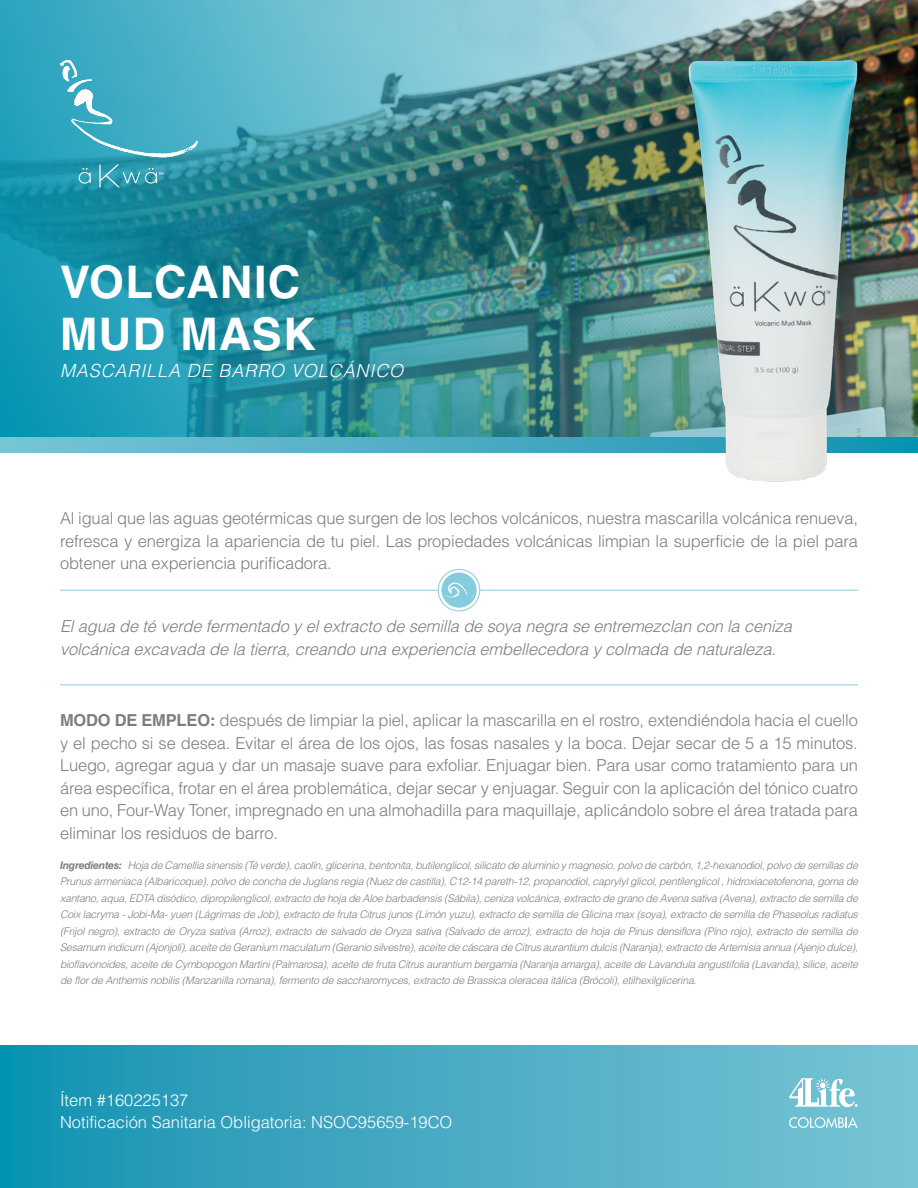
<style>
.page{position:relative;width:918px;height:1188px;background:#fff}
.page>*{position:absolute;margin:0;border:0;box-sizing:border-box;transform-origin:0 0}
.t1{font:700 45px/52.5px "Helvetica LT Std";letter-spacing:.03em;color:#fff}
.t2{font:italic 300 18px "Helvetica LT Std";letter-spacing:.05em;color:#fff}
.t3{font:300 16.5px/22.5px "Helvetica LT Std";letter-spacing:-.01em;color:#7d7d7d;text-align:justify}
.t4{font:italic 300 16.5px/22.5px "Helvetica LT Std";letter-spacing:-.01em;color:#7d7d7d}
.t5{font:300 16.5px/22.5px "Helvetica LT Std";color:#fff}
.t6{font:italic 300 10.5px/16.5px "Helvetica LT Std";letter-spacing:-.02em;color:#7d7d7d;text-align:justify}
.s1{font-weight:700}
</style>
<div class="page">
<div style="left:0;top:1046px;width:918px;height:142px;background:linear-gradient(to right,#1492b2,#7cc4d5)"></div>
<img style="left:0;top:0;width:918px;height:437px">
<svg style="left:60px;top:60px;width:139px;height:97px;background:#4db2c7"></svg>
<svg style="left:79px;top:168px;width:12px;height:16px"></svg>
<svg style="left:99px;top:165px;width:65px;height:22px"></svg>
<hr style="left:60px;top:590px;width:798px;height:1px;background:#85ccde">
<svg style="left:440px;top:571px;width:38px;height:38px"></svg>
<div style="left:438px;top:570px;width:42px;height:41px;border:3px solid #fff;border-radius:50%"></div>
<svg style="left:444px;top:582px;width:31px;height:16px"></svg>
<div style="left:438px;top:569px;width:42px;height:42px;border:1px solid #85ccde;border-radius:50%"></div>
<svg style="left:0;top:437px;width:918px;height:15px;background:#50afc6"></svg>
<svg style="left:789px;top:1078px;width:69px;height:29px"></svg>
<svg style="left:789px;top:1117px;width:69px;height:11px"></svg>
<img style="left:688px;top:60px;width:170px;height:422px">
<hr style="left:60px;top:685px;width:798px;height:1px;background:#85ccde">
<h1 class="t1" style="left:60px;top:255px;width:257px">VOLCANIC<br>MUD MASK</h1>
<h2 class="t2" style="left:60px;top:360px;width:345px">MASCARILLA DE BARRO VOLCÁNICO</h2>
<p class="t3" style="left:60px;top:507px;width:800px">Al igual que las aguas geotérmicas que surgen de los lechos volcánicos, nuestra mascarilla volcánica renueva, refresca y energiza la apariencia de tu piel. Las propiedades volcánicas limpian la superficie de la piel para obtener una experiencia purificadora.</p>
<h3 class="t4" style="left:60px;top:615px;width:733px">El agua de té verde fermentado y el extracto de semilla de soya negra se entremezclan con la ceniza volcánica excavada de la tierra, creando una experiencia embellecedora y colmada de naturaleza.</h3>
<p class="t3" style="left:60px;top:709px;width:800px"><span class="s1">MODO DE EMPLEO:</span> después de limpiar la piel, aplicar la mascarilla en el rostro, extendiéndola hacia el cuello y el pecho si se desea. Evitar el área de los ojos, las fosas nasales y la boca. Dejar secar de 5 a 15 minutos.<br>Luego, agregar agua y dar un masaje suave para exfoliar. Enjuagar bien. Para usar como tratamiento para un área específica, frotar en el área problemática, dejar secar y enjuagar. Seguir con la aplicación del tónico cuatro en uno, Four-Way Toner, impregnado en una almohadilla para maquillaje, aplicándolo sobre el área tratada para eliminar los residuos de barro.</p>
<p class="t6" style="left:60px;top:857px;width:800px"><span class="s1">Ingredientes:</span> Hoja de Camellia sinensis (Té verde), caolín, glicerina, bentonita, butilenglicol, silicato de aluminio y magnesio, polvo de carbón, 1,2-hexanodiol, polvo de semillas de Prunus armeniaca (Albaricoque), polvo de concha de Juglans regia (Nuez de castilla), C12-14 pareth-12, propanodiol, caprylyl glicol, pentilenglicol , hidroxiacetofenona, goma de xantano, aqua, EDTA disódico, dipropilenglicol, extracto de hoja de Aloe barbadensis (Sábila), ceniza volcánica, extracto de grano de Avena sativa (Avena), extracto de semilla de Coix lacryma - Jobi-Ma- yuen (Lágrimas de Job), extracto de fruta Citrus junos (Limón yuzu), extracto de semilla de Glicina max (soya), extracto de semilla de Phaseolus radiatus (Frijol negro), extracto de Oryza sativa (Arroz), extracto de salvado de Oryza sativa (Salvado de arroz), extracto de hoja de Pinus densiflora (Pino rojo), extracto de semilla de Sesamum indicum (Ajonjolí), aceite de Geranium maculatum (Geranio silvestre), aceite de cáscara de Citrus aurantium dulcis (Naranja), extracto de Artemisia annua (Ajenjo dulce), bioflavonoides, aceite de Cymbopogon Martini (Palmarosa), aceite de fruta Citrus aurantium bergamia (Naranja amarga), aceite de Lavandula angustifolia (Lavanda), sílice, aceite de flor de Anthemis nobilis (Manzanilla romana), fermento de saccharomyces, extracto de Brassica oleracea itálica (Brócoli), etilhexilglicerina.</p>
<h3 class="t5" style="left:60px;top:1088px;width:394px">Ítem #160225137<br>Notificación Sanitaria Obligatoria: NSOC95659-19CO</h3>
</div>
